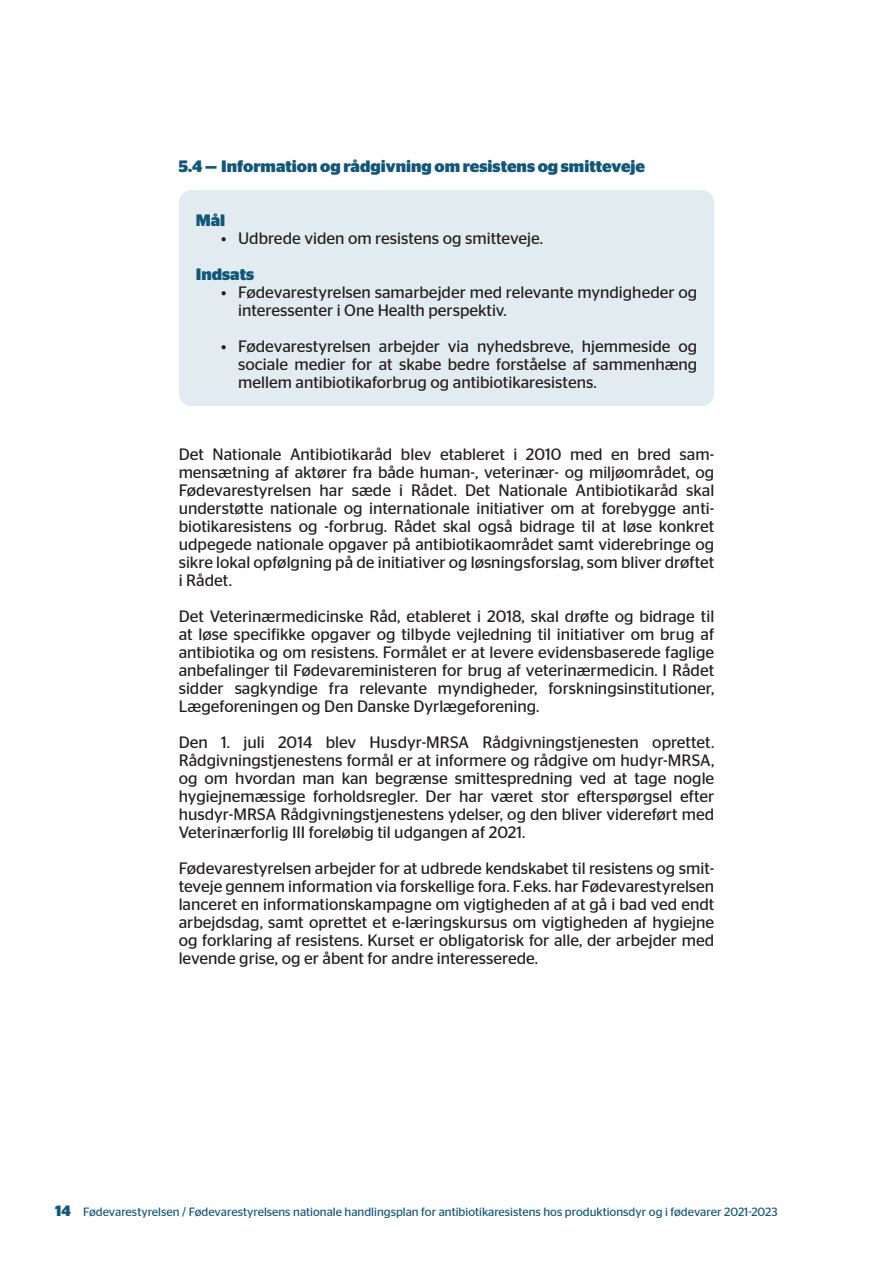
<style>
.page{position:relative;width:893px;height:1263px;background:#fff}
.page>*{position:absolute;margin:0;border:0;box-sizing:border-box;transform-origin:0 0}
.Brød{font:16.5px/18px "Stag Sans";color:#231f20;text-align:justify}
.underrubrik{font:700 16.5px "Stag Sans";color:#10577a}
.mål_og_indsats{font:700 16.5px "Stag Sans";color:#10577a}
.t1{font:12px "Stag Sans";color:#10577a}
.s1{font-weight:700;font-size:15px}
</style>
<div class="page">
<div style="left:179px;top:190px;width:535px;height:216px;background:#e2ebef;border-radius:13px"></div>
<h3 class="underrubrik" style="left:179px;top:157px;width:468px">5.4 — Information og rådgivning om resistens og smitteveje</h3>
<p class="mål_og_indsats" style="left:196px;top:211px;width:31px">Mål</p>
<p class="Brød" style="left:221px;top:229px;width:322px">• Udbrede viden om resistens og smitteveje.</p>
<p class="mål_og_indsats" style="left:196px;top:265px;width:60px">Indsats</p>
<p class="Brød" style="left:238px;top:283px;width:460px;text-indent:-17px">• Fødevarestyrelsen samarbejder med relevante myndigheder og interessenter i One Health perspektiv.</p>
<p class="Brød" style="left:238px;top:337px;width:461px;text-indent:-17px">• Fødevarestyrelsen arbejder via nyhedsbreve, hjemmeside og sociale medier for at skabe bedre forståelse af sammenhæng mellem antibiotikaforbrug og antibiotikaresistens.</p>
<p class="Brød" style="left:179px;top:445px;width:537px">Det Nationale Antibiotikaråd blev etableret i 2010 med en bred sam&shy;mensætning af aktører fra både human-, veterinær- og miljøområdet, og Fødevarestyrelsen har sæde i Rådet. Det Nationale Antibiotikaråd skal understøtte nationale og internationale initiativer om at forebygge anti&shy;biotikaresistens og -forbrug. Rådet skal også bidrage til at løse konkret udpegede nationale opgaver på antibiotikaområdet samt viderebringe og sikre lokal opfølgning på de initiativer og løsningsforslag, som bliver drøftet i Rådet.</p>
<p class="Brød" style="left:179px;top:607px;width:537px">Det Veterinærmedicinske Råd, etableret i 2018, skal drøfte og bidrage til at løse specifikke opgaver og tilbyde vejledning til initiativer om brug af antibiotika og om resistens. Formålet er at levere evidensbaserede faglige anbefalinger til Fødevareministeren for brug af veterinærmedicin. I Rådet sidder sagkyndige fra relevante myndigheder, forskningsinstitutioner, Lægeforeningen og Den Danske Dyrlægeforening.</p>
<p class="Brød" style="left:179px;top:733px;width:537px">Den 1. juli 2014 blev Husdyr-MRSA Rådgivningstjenesten oprettet.<br>Rådgivningstjenestens formål er at informere og rådgive om hudyr-MRSA, og om hvordan man kan begrænse smittespredning ved at tage nogle hygiejnemæssige forholdsregler. Der har været stor efterspørgsel efter husdyr-MRSA Rådgivningstjenestens ydelser, og den bliver videreført med Veterinærforlig III foreløbig til udgangen af 2021.</p>
<p class="Brød" style="left:179px;top:859px;width:537px">Fødevarestyrelsen arbejder for at udbrede kendskabet til resistens og smit&shy;teveje gennem information via forskellige fora. F.eks. har Fødevarestyrelsen lanceret en informationskampagne om vigtigheden af at gå i bad ved endt arbejdsdag, samt oprettet et e-læringskursus om vigtigheden af hygiejne og forklaring af resistens. Kurset er obligatorisk for alle, der arbejder med levende grise, og er åbent for andre interesserede.</p>
<p class="t1" style="left:55px;top:1205px;width:724px"><span class="s1">14</span> Fødevarestyrelsen / Fødevarestyrelsens nationale handlingsplan for antibiotikaresistens hos produktionsdyr og i fødevarer 2021-2023</p>
</div>
